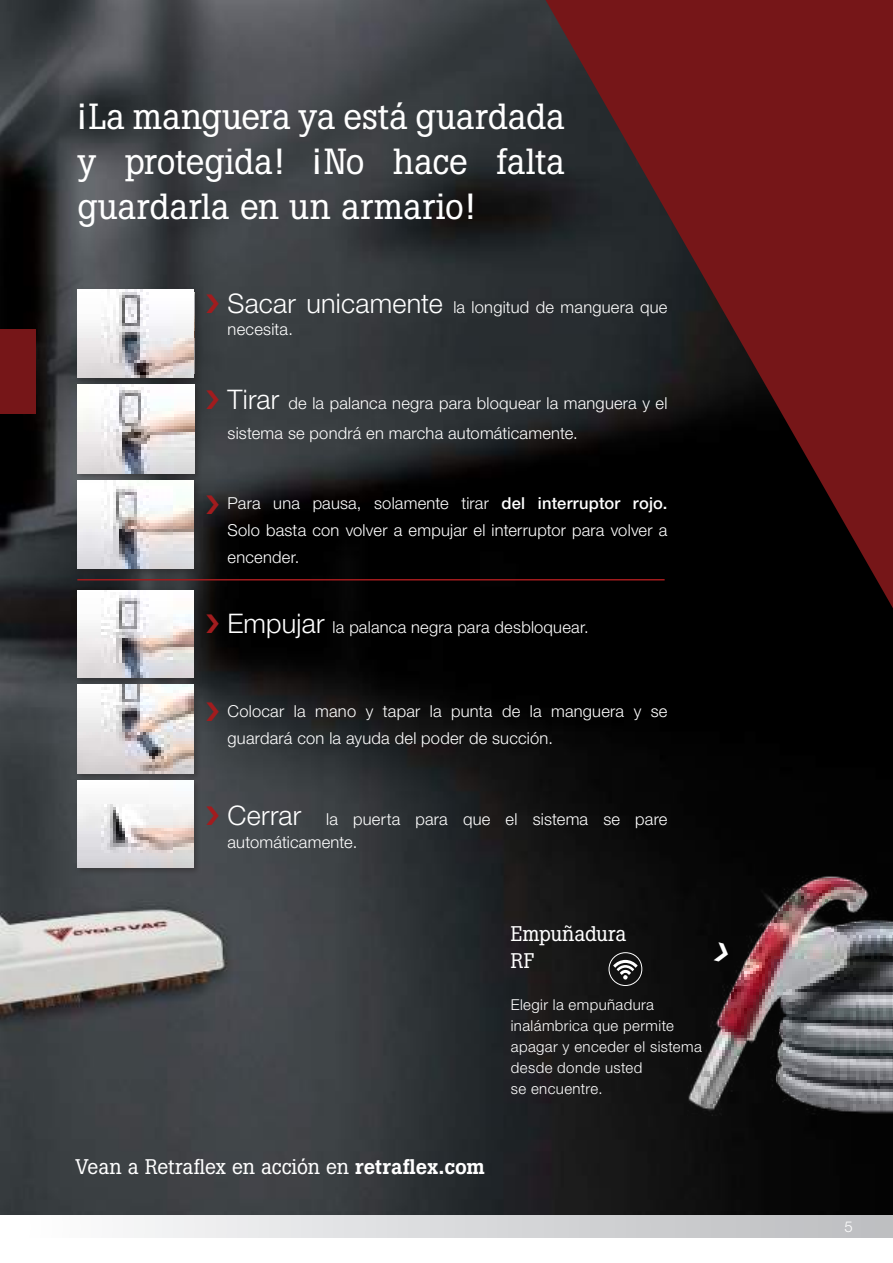
<style>
.page{position:relative;width:893px;height:1263px;background:#fff}
.page>*{position:absolute;margin:0;border:0;box-sizing:border-box;transform-origin:0 0}
.t1{font:36px/45px "Boton";color:#fff;text-align:justify}
.t2{font:21px/27px "Boton";letter-spacing:-.005em;color:#fff}
.t3{font:300 16.5px/27px "Helvetica Neue LT Std";letter-spacing:.015em;color:#fff}
.t4{font:300 15px/21px "Helvetica Neue LT Std";letter-spacing:.025em;color:#fff}
.s1{font-size:27px}
.s2{font-weight:500}
</style>
<div class="page">
<img style="left:0;top:0;width:893px;height:1216px">
<hr style="left:77px;top:579px;width:588px;height:1px;background:#a21c1e">
<div style="left:75px;top:287px;width:127px;height:98px;background:#241f1f;opacity:.4"></div>
<img style="left:77px;top:289px;width:117px;height:88px">
<div style="left:75px;top:383px;width:128px;height:98px;background:#241f1f;opacity:.4"></div>
<img style="left:77px;top:385px;width:117px;height:88px">
<div style="left:75px;top:478px;width:127px;height:99px;background:#241f1f;opacity:.4"></div>
<img style="left:77px;top:481px;width:117px;height:88px">
<div style="left:75px;top:588px;width:126px;height:98px;background:#241f1f;opacity:.4"></div>
<img style="left:77px;top:590px;width:116px;height:88px">
<div style="left:75px;top:682px;width:127px;height:100px;background:#241f1f;opacity:.4"></div>
<img style="left:77px;top:684px;width:117px;height:90px">
<div style="left:75px;top:778px;width:126px;height:98px;background:#241f1f;opacity:.4"></div>
<img style="left:77px;top:780px;width:116px;height:88px">
<img style="left:687px;top:864px;width:206px;height:264px">
<img style="left:608px;top:952px;width:35px;height:35px">
<div style="left:609px;top:952px;width:33px;height:34px;border:1px solid #fff;border-radius:50%"></div>
<svg style="left:613px;top:960px;width:25px;height:20px"></svg>
<div style="left:0;top:1216px;width:893px;height:21px;background:linear-gradient(to right,#fefeff,#babbbe)"></div>
<svg style="left:523px;top:0;width:370px;height:730px"></svg>
<hr style="left:0;top:241px;width:1px;height:84px;background:#761618">
<div style="left:0;top:329px;width:35px;height:85px;background:#761618"></div>
<svg style="left:207px;top:294px;width:12px;height:19px"></svg>
<svg style="left:207px;top:390px;width:12px;height:19px"></svg>
<svg style="left:207px;top:495px;width:12px;height:19px"></svg>
<svg style="left:207px;top:614px;width:12px;height:19px"></svg>
<svg style="left:207px;top:702px;width:12px;height:19px"></svg>
<svg style="left:207px;top:806px;width:12px;height:19px"></svg>
<svg style="left:714px;top:941px;width:17px;height:22px"></svg>
<h1 class="t1" style="left:77px;top:94px;width:489px">¡La manguera ya está guardada y protegida! ¡No hace falta guardarla en un armario!</h1>
<p class="t3" style="left:228px;top:295px;width:441px;line-height:22.5px"><span class="s1">Sacar unicamente</span> la longitud de manguera que necesita.</p>
<p class="t3" style="left:228px;top:388px;width:441px;line-height:30px"><span class="s1">Tirar</span> de la palanca negra para bloquear la manguera y el sistema se pondrá en marcha automáticamente.</p>
<p class="t3" style="left:228px;top:489px;width:441px;text-align:justify">Para una pausa, solamente tirar <span class="s2">del interruptor rojo.<br></span>Solo basta con volver a empujar el interruptor para volver a encender.</p>
<p class="t3" style="left:228px;top:613px;width:363px"><span class="s1">Empujar</span> la palanca negra para desbloquear.</p>
<p class="t3" style="left:228px;top:697px;width:441px">Colocar la mano y tapar la punta de la manguera y se guardará con la ayuda del poder de succión.</p>
<p class="t3" style="left:228px;top:807px;width:441px;line-height:22.5px"><span class="s1">Cerrar</span> la puerta para que el sistema se pare automáticamente.</p>
<p class="t2" style="left:76px;top:1153px;width:411px">Vean a Retraflex en acción en <span class="s2">retraflex.com</span></p>
<p class="t2" style="left:511px;top:920px;width:117px">Empuñadura<br>RF</p>
<p class="t4" style="left:511px;top:993px;width:192px">Elegir la empuñadura inalámbrica que permite apagar y enceder el sistema desde donde usted<br>se encuentre.</p>
<p class="t4" style="left:844px;top:1215px;width:10px">5</p>
</div>
